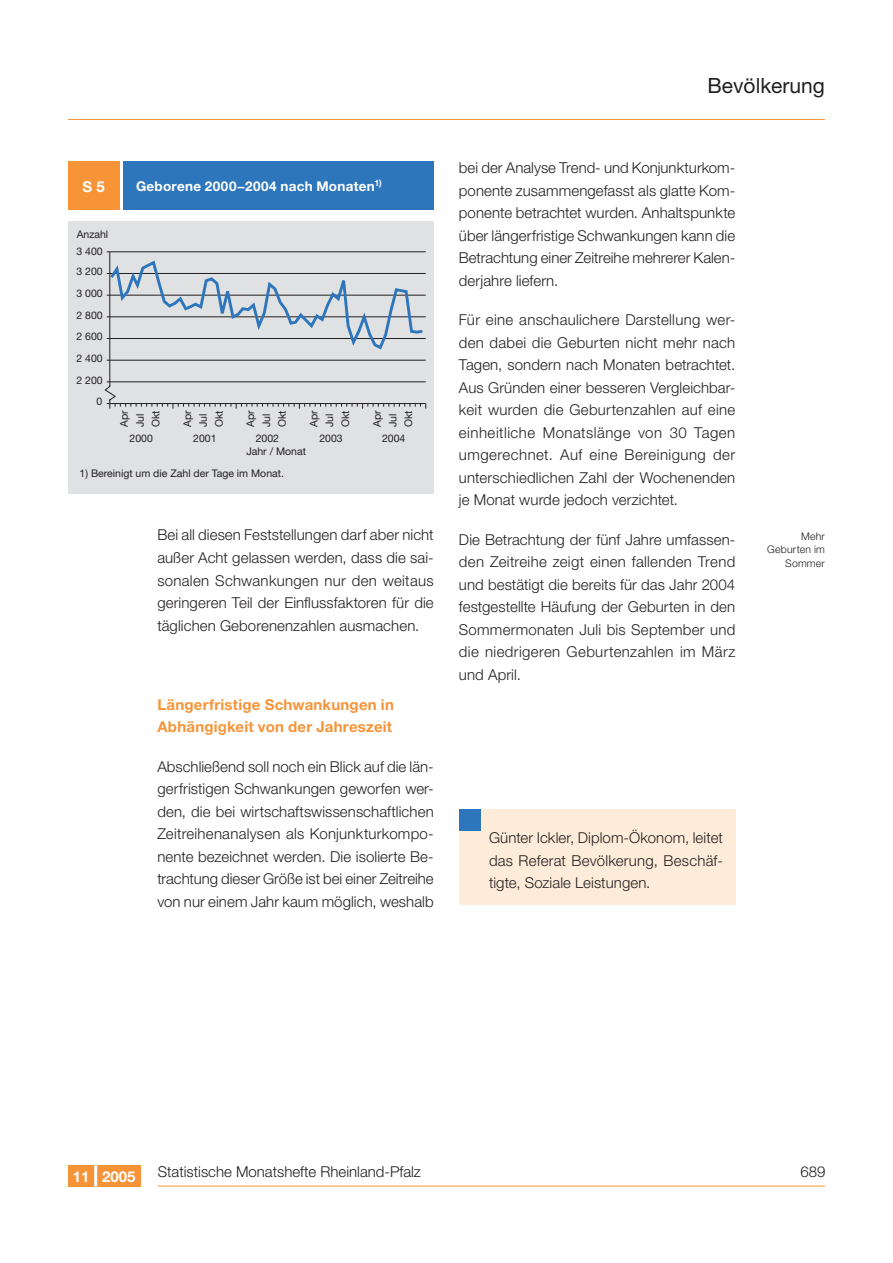
<style>
.page{position:relative;width:893px;height:1263px;background:#fff}
.page>*{position:absolute;margin:0;border:0;box-sizing:border-box;transform-origin:0 0}
.t1{font:21px "Helvetica Neue LT";color:#231f20}
.t2{font:300 15px/22.5px "Helvetica Neue LT";letter-spacing:.005em;color:#231f20;text-align:justify}
.t3{font:700 15px/22.5px "Helvetica Neue LT";letter-spacing:.015em;color:#f79438}
.t4{font:700 15px "Helvetica Neue LT";color:#fff}
.t5{font:700 13.5px "Helvetica Neue LT";letter-spacing:.02em;color:#fff}
.t6{font:10.5px/15.8px "Helvetica Neue LT";color:#231f20}
.t7{font:300 10.5px/13.5px "Helvetica Neue LT";letter-spacing:.02em;color:#231f20;text-align:right}
</style>
<div class="page">
<hr style="left:68px;top:119px;width:757px;height:1px;background:#f79438">
<div style="left:68px;top:1165px;width:72px;height:21px;background:#f79438"></div>
<hr style="left:94px;top:1165px;width:3px;height:21px;background:#fff">
<hr style="left:158px;top:1186px;width:667px;height:1px;background:#f79438">
<div style="left:68px;top:162px;width:51px;height:48px;background:#f79438"></div>
<div style="left:123px;top:162px;width:311px;height:48px;background:#2e76bc"></div>
<div style="left:68px;top:221px;width:366px;height:273px;background:#e0e1e3"></div>
<svg style="left:104px;top:251px;width:322px;height:158px"></svg>
<div style="left:459px;top:809px;width:277px;height:96px;background:#feecda"></div>
<div style="left:459px;top:809px;width:21px;height:21px;background:#2e76bc"></div>
<h1 class="t1" style="left:707px;top:73px;width:119px">Bevölkerung</h1>
<p class="t4" style="left:82px;top:177px;width:24px">S 5</p>
<p class="t5" style="left:136px;top:178px;width:247px">Geborene 2000−2004 nach Monaten<sup>1)</sup></p>
<p class="t6" style="left:77px;top:226px;width:33px">Anzahl</p>
<p class="t6" style="left:76px;top:243px;width:28px">3 400</p>
<p class="t6" style="left:76px;top:264px;width:28px">3 200</p>
<p class="t6" style="left:76px;top:285px;width:28px">3 000</p>
<p class="t6" style="left:76px;top:307px;width:28px">2 800</p>
<p class="t6" style="left:76px;top:329px;width:28px">2 600</p>
<p class="t6" style="left:76px;top:350px;width:28px">2 400</p>
<p class="t6" style="left:76px;top:372px;width:28px">2 200</p>
<p class="t6" style="left:97px;top:394px;width:7px">0</p>
<p class="t6" style="left:116px;top:427px;width:18px;rotate:-90deg">Apr<br>Jul<br>Okt</p>
<p class="t6" style="left:179px;top:427px;width:18px;rotate:-90deg">Apr<br>Jul<br>Okt</p>
<p class="t6" style="left:243px;top:427px;width:18px;rotate:-90deg">Apr<br>Jul<br>Okt</p>
<p class="t6" style="left:306px;top:427px;width:18px;rotate:-90deg">Apr<br>Jul<br>Okt</p>
<p class="t6" style="left:369px;top:427px;width:18px;rotate:-90deg">Apr<br>Jul<br>Okt</p>
<p class="t6" style="left:193px;top:430px;width:25px">2001</p>
<p class="t6" style="left:256px;top:430px;width:25px">2002</p>
<p class="t6" style="left:319px;top:430px;width:25px">2003</p>
<p class="t6" style="left:382px;top:430px;width:25px">2004</p>
<p class="t6" style="left:246px;top:443px;width:61px">Jahr / Monat</p>
<p class="t6" style="left:130px;top:430px;width:25px">2000</p>
<p class="t6" style="left:80px;top:465px;width:206px">1) Bereinigt um die Zahl der Tage im Monat.</p>
<p class="t2" style="left:157px;top:524px;width:278px">Bei all diesen Feststellungen darf aber nicht außer Acht gelassen werden, dass die sai&shy;sonalen Schwankungen nur den weitaus geringeren Teil der Einflussfaktoren für die täglichen Geborenenzahlen ausmachen.</p>
<p class="t3" style="left:157px;top:693px;width:238px">Längerfristige Schwankungen in<br>Abhängigkeit von der Jahreszeit</p>
<p class="t2" style="left:157px;top:755px;width:278px">Abschließend soll noch ein Blick auf die län&shy;gerfristigen Schwankungen geworfen wer&shy;den, die bei wirtschaftswissenschaftlichen Zeitreihenanalysen als Konjunkturkompo&shy;nente bezeichnet werden. Die isolierte Be&shy;trachtung dieser Größe ist bei einer Zeitreihe von nur einem Jahr kaum möglich, weshalb</p>
<p class="t2" style="left:459px;top:156px;width:278px">bei der Analyse Trend- und Konjunkturkom&shy;ponente zusammengefasst als glatte Kom&shy;ponente betrachtet wurden. Anhaltspunkte über längerfristige Schwankungen kann die Betrachtung einer Zeitreihe mehrerer Kalen&shy;derjahre liefern.</p>
<p class="t2" style="left:459px;top:308px;width:278px">Für eine anschaulichere Darstellung wer&shy;den dabei die Geburten nicht mehr nach Tagen, sondern nach Monaten betrachtet.<br>Aus Gründen einer besseren Vergleichbar&shy;keit wurden die Geburtenzahlen auf eine einheitliche Monatslänge von 30 Tagen umgerechnet. Auf eine Bereinigung der unterschiedlichen Zahl der Wochenenden je Monat wurde jedoch verzichtet.</p>
<p class="t2" style="left:459px;top:528px;width:278px;text-align:left">Die Betrachtung der fünf Jahre umfassen&shy;den Zeitreihe zeigt einen fallenden Trend und bestätigt die bereits für das Jahr 2004 festgestellte Häufung der Geburten in den Sommermonaten Juli bis September und die niedrigeren Geburtenzahlen im März und April.</p>
<p class="t2" style="left:489px;top:826px;width:235px">Günter Ickler, Diplom-Ökonom, leitet das Referat Bevölkerung, Beschäf&shy;tigte, Soziale Leistungen.</p>
<p class="t7" style="left:767px;top:529px;width:59px">Mehr<br>Geburten im<br>Sommer</p>
<p class="t4" style="left:73px;top:1167px;width:64px">11 2005</p>
<p class="t2" style="left:158px;top:1160px;width:265px">Statistische Monatshefte Rheinland-Pfalz</p>
<p class="t2" style="left:800px;top:1160px;width:27px">689</p>
</div>
